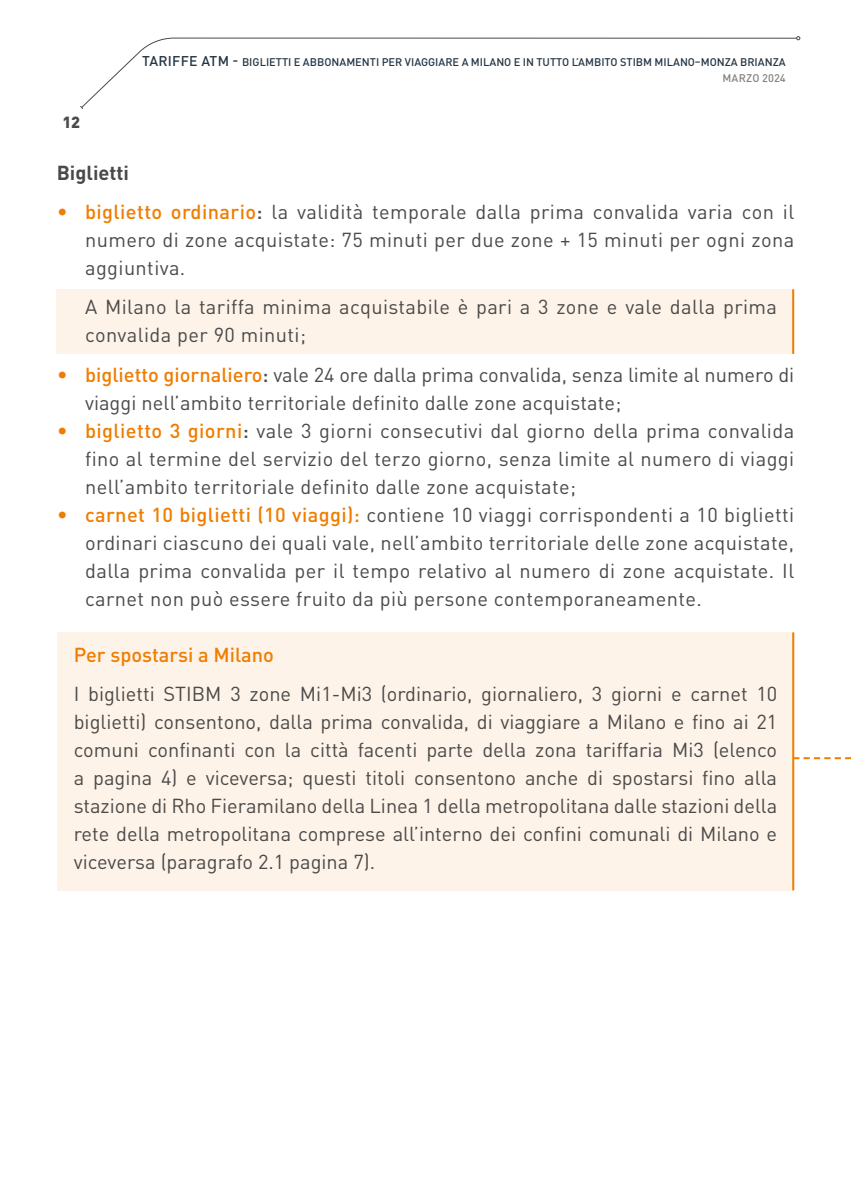
<style>
.page{position:relative;width:851px;height:1191px;background:#fff}
.page>*{position:absolute;margin:0;border:0;box-sizing:border-box;transform-origin:0 0}
.t1{font:20px/28px "DIN Pro";letter-spacing:.015em;color:#4a4a49;text-align:justify}
.t2{font:500 20px "DIN Pro";color:#ef7d00}
.t3{font:700 20px "DIN Pro";color:#4a4a49}
.t4{font:900 16px "DIN Pro";color:#4a4a49}
.t5{font:500 11px "DIN Pro";color:#243645}
.t6{font:500 11px "DIN Pro";letter-spacing:.02em;color:#838382}
.s1{font-size:14px}
.s2{font-size:21px;color:#ef7d00}
.s3{font-weight:500;color:#ef7d00}
.s4{font-weight:500}
</style>
<div class="page">
<div style="left:57px;top:289px;width:737px;height:65px;background:#fef3e8"></div>
<div style="left:57px;top:632px;width:735px;height:258px;background:#fef3e8"></div>
<svg style="left:794px;top:757px;width:56px;height:2px"></svg>
<hr style="left:792px;top:289px;width:2px;height:65px;background:#ef7d00">
<hr style="left:792px;top:632px;width:2px;height:258px;background:#ef7d00">
<svg style="left:83px;top:37px;width:713px;height:69px"></svg>
<svg style="left:80px;top:105px;width:4px;height:4px"></svg>
<svg style="left:796px;top:36px;width:4px;height:4px"></svg>
<p class="t5" style="left:142px;top:53px;width:645px"><span class="s1">TARIFFE ATM -</span> BIGLIETTI E ABBONAMENTI PER VIAGGIARE A MILANO E IN TUTTO L’AMBITO STIBM MILANO–MONZA BRIANZA</p>
<p class="t4" style="left:62px;top:108px;width:19px">12</p>
<p class="t6" style="left:722px;top:69px;width:65px">MARZO 2024</p>
<p class="t3" style="left:57px;top:156px;width:74px">Biglietti</p>
<p class="t1" style="left:85px;top:196px;width:710px;text-indent:-28px"><span class="s2">•</span> <span class="s3">biglietto ordinario</span><span class="s4">:</span> la validità temporale dalla prima convalida varia con il numero di zone acquistate: 75 minuti per due zone + 15 minuti per ogni zona aggiuntiva.</p>
<p class="t1" style="left:85px;top:291px;width:693px">A Milano la tariffa minima acquistabile è pari a 3 zone e vale dalla prima convalida per 90 minuti;</p>
<p class="t1" style="left:85px;top:358px;width:710px;text-indent:-28px"><span class="s2">•</span> <span class="s3">biglietto giornaliero</span><span class="s4">:</span> vale 24 ore dalla prima convalida, senza limite al numero di viaggi nell’ambito territoriale definito dalle zone acquistate;</p>
<p class="t1" style="left:85px;top:414px;width:710px;text-indent:-28px"><span class="s2">•</span> <span class="s3">biglietto 3 giorni</span><span class="s4">:</span> vale 3 giorni consecutivi dal giorno della prima convalida fino al termine del servizio del terzo giorno, senza limite al numero di viaggi nell’ambito territoriale definito dalle zone acquistate;</p>
<p class="t1" style="left:85px;top:498px;width:710px;text-indent:-28px"><span class="s2">•</span> <span class="s3">carnet 10 biglietti (10 viaggi):</span> contiene 10 viaggi corrispondenti a 10 biglietti ordinari ciascuno dei quali vale, nell’ambito territoriale delle zone acquistate, dalla prima convalida per il tempo relativo al numero di zone acquistate. Il carnet non può essere fruito da più persone contemporaneamente.</p>
<p class="t2" style="left:74px;top:638px;width:202px">Per spostarsi a Milano</p>
<p class="t1" style="left:74px;top:678px;width:705px">I biglietti STIBM 3 zone Mi1-Mi3 (ordinario, giornaliero, 3 giorni e carnet 10 biglietti) consentono, dalla prima convalida, di viaggiare a Milano e fino ai 21 comuni confinanti con la città facenti parte della zona tariffaria Mi3 (elenco a pagina 4) e viceversa; questi titoli consentono anche di spostarsi fino alla stazione di Rho Fieramilano della Linea 1 della metropolitana dalle stazioni della rete della metropolitana comprese all’interno dei confini comunali di Milano e viceversa (paragrafo 2.1 pagina 7).</p>
</div>
